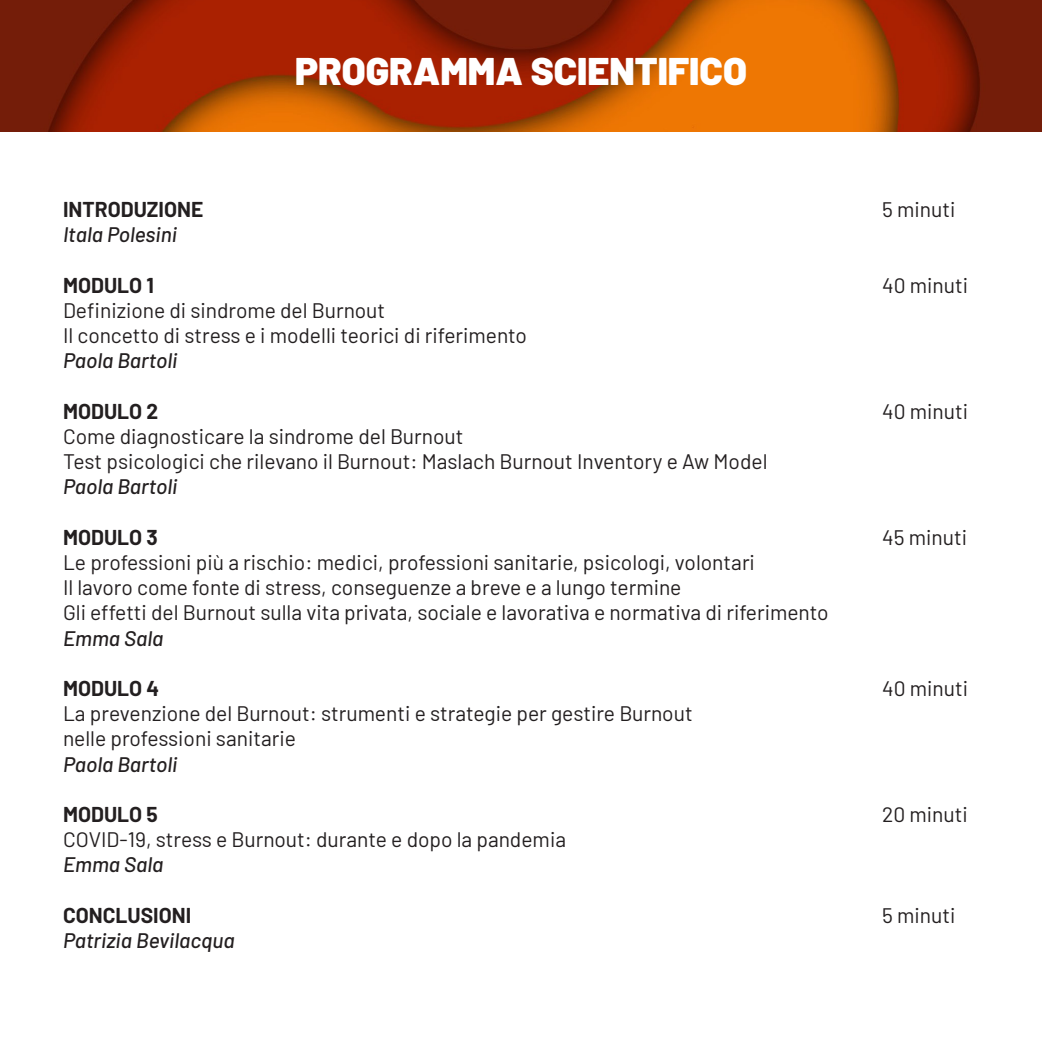
<style>
.page{position:relative;width:1042px;height:1042px;background:#fff}
.page>*{position:absolute;margin:0;border:0;box-sizing:border-box;transform-origin:0 0}
.t1{font:900 38.5px "Barlow";color:#fff}
.t2{font:21px "Barlow";color:#231f20}
.t3{font:italic 500 21px "Barlow";color:#231f20}
.t4{font:700 21px "Barlow";color:#231f20}
</style>
<div class="page">
<img style="left:0;top:0;width:1042px;height:131px">
<p class="t1" style="left:295px;top:42px;width:453px">PROGRAMMA SCIENTIFICO</p>
<p class="t4" style="left:63px;top:194px;width:142px">INTRODUZIONE</p>
<p class="t2" style="left:882px;top:194px;width:75px">5 minuti</p>
<p class="t3" style="left:63px;top:219px;width:115px">Itala Polesini</p>
<p class="t4" style="left:63px;top:269px;width:92px">MODULO 1</p>
<p class="t2" style="left:882px;top:270px;width:87px">40 minuti</p>
<p class="t2" style="left:63px;top:295px;width:324px">Definizione di sindrome del Burnout</p>
<p class="t2" style="left:63px;top:320px;width:465px">Il concetto di stress e i modelli teorici di riferimento</p>
<p class="t3" style="left:63px;top:345px;width:116px">Paola Bartoli</p>
<p class="t4" style="left:63px;top:395px;width:97px">MODULO 2</p>
<p class="t2" style="left:882px;top:396px;width:87px">40 minuti</p>
<p class="t2" style="left:63px;top:421px;width:402px">Come diagnosticare la sindrome del Burnout</p>
<p class="t2" style="left:63px;top:446px;width:706px">Test psicologici che rilevano il Burnout: Maslach Burnout Inventory e Aw Model</p>
<p class="t3" style="left:63px;top:471px;width:116px">Paola Bartoli</p>
<p class="t4" style="left:63px;top:521px;width:96px">MODULO 3</p>
<p class="t2" style="left:882px;top:522px;width:86px">45 minuti</p>
<p class="t2" style="left:63px;top:547px;width:693px">Le professioni più a rischio: medici, professioni sanitarie, psicologi, volontari</p>
<p class="t2" style="left:63px;top:572px;width:620px">Il lavoro come fonte di stress, conseguenze a breve e a lungo termine</p>
<p class="t2" style="left:63px;top:597px;width:767px">Gli effetti del Burnout sulla vita privata, sociale e lavorativa e normativa di riferimento</p>
<p class="t3" style="left:63px;top:622px;width:102px">Emma Sala</p>
<p class="t4" style="left:63px;top:673px;width:98px">MODULO 4</p>
<p class="t2" style="left:882px;top:673px;width:87px">40 minuti</p>
<p class="t2" style="left:63px;top:698px;width:631px">La prevenzione del Burnout: strumenti e strategie per gestire Burnout</p>
<p class="t2" style="left:63px;top:723px;width:234px">nelle professioni sanitarie</p>
<p class="t3" style="left:63px;top:748px;width:116px">Paola Bartoli</p>
<p class="t4" style="left:63px;top:799px;width:96px">MODULO 5</p>
<p class="t2" style="left:882px;top:799px;width:87px">20 minuti</p>
<p class="t2" style="left:63px;top:824px;width:504px">COVID-19, stress e Burnout: durante e dopo la pandemia</p>
<p class="t3" style="left:63px;top:849px;width:102px">Emma Sala</p>
<p class="t4" style="left:63px;top:899px;width:130px">CONCLUSIONI</p>
<p class="t2" style="left:882px;top:900px;width:75px">5 minuti</p>
<p class="t3" style="left:63px;top:925px;width:173px">Patrizia Bevilacqua</p>
</div>
